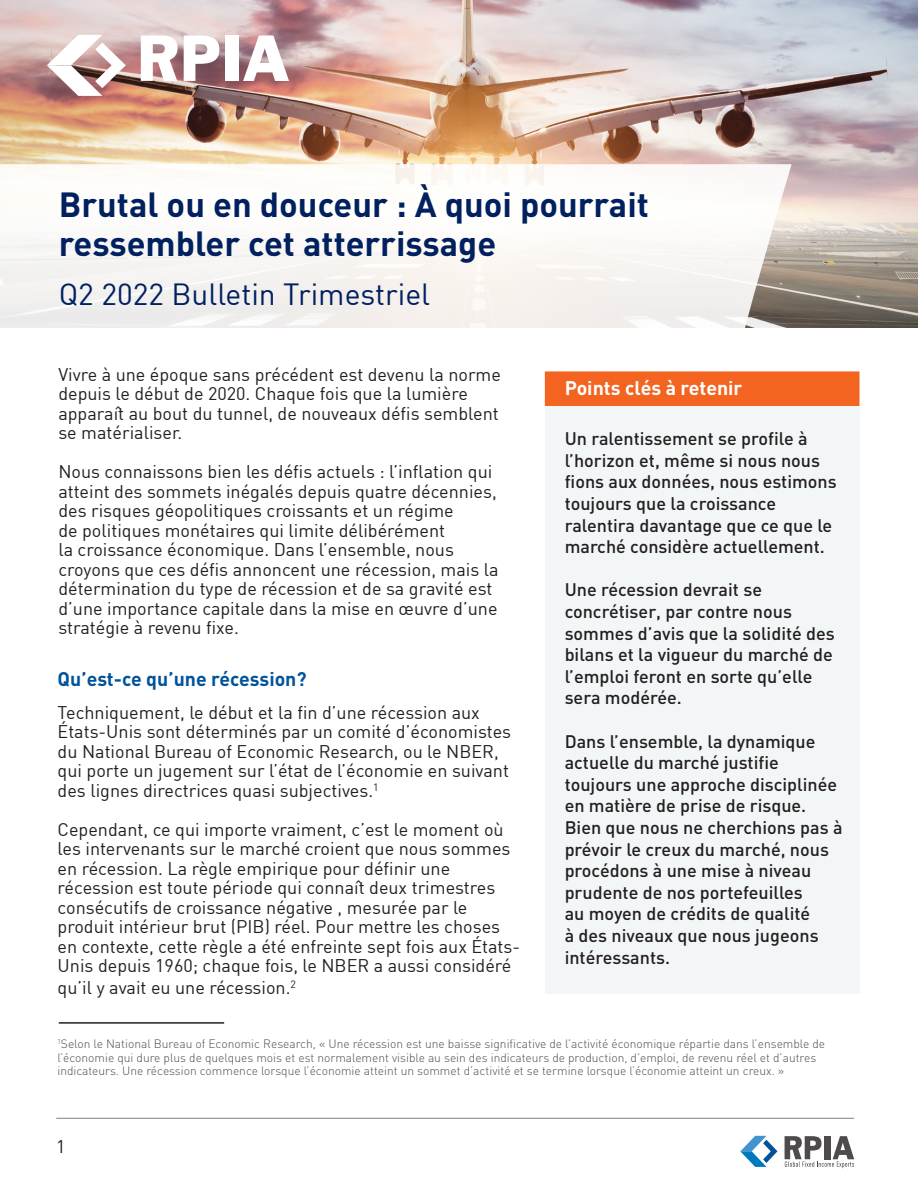
<style>
.page{position:relative;width:918px;height:1188px;background:#fff}
.page>*{position:absolute;margin:0;border:0;box-sizing:border-box;transform-origin:0 0}
.TOC_Body{font:700 34.5px "DIN";color:#002060}
.TOC_Body-2{font:30px "DIN";color:#002060}
.TOC_Body-3{font:700 19.5px "DIN";color:#00539b}
.TOC_Body-4{font:700 19.5px "DIN";color:#fff}
.TOC_Body-5{font:18px/19.5px "DIN";color:#231f20}
.TOC_Body-6{font:500 18px/21.6px "DIN";color:#231f20}
.RPIA_H{font:300 12px/13.5px "DIN";color:#4b4c4d}
</style>
<div class="page">
<hr style="left:56px;top:1118px;width:798px;height:1px;background:#808080">
<svg style="left:740px;top:1136px;width:37px;height:31px"></svg>
<svg style="left:785px;top:1136px;width:69px;height:31px"></svg>
<img style="left:0;top:1px;width:918px;height:327px">
<svg style="left:0;top:164px;width:792px;height:242px"></svg>
<div style="left:545px;top:371px;width:314px;height:623px;background:#f3f6f7"></div>
<div style="left:545px;top:371px;width:314px;height:35px;background:#f36421"></div>
<div style="left:225px;top:36px;width:13px;height:45px;background:#fff"></div>
<svg style="left:243px;top:36px;width:46px;height:45px"></svg>
<svg style="left:141px;top:36px;width:37px;height:45px"></svg>
<svg style="left:184px;top:36px;width:35px;height:45px"></svg>
<svg style="left:47px;top:35px;width:79px;height:61px"></svg>
<hr style="left:59px;top:1022px;width:165px;height:2px;background:#231f20">
<p class="TOC_Body" style="left:59px;top:182px;width:592px">Brutal ou en douceur : À quoi pourrait</p>
<p class="TOC_Body" style="left:59px;top:221px;width:439px">ressembler cet atterrissage</p>
<p class="TOC_Body-2" style="left:59px;top:276px;width:373px">Q2 2022 Bulletin Trimestriel</p>
<p class="TOC_Body-5" style="left:58px;top:364px;width:444px">Vivre à une époque sans précédent est devenu la norme depuis le début de 2020. Chaque fois que la lumière apparaît au bout du tunnel, de nouveaux défis semblent se matérialiser.</p>
<p class="TOC_Body-5" style="left:58px;top:462px;width:442px">Nous connaissons bien les défis actuels : l’inflation qui atteint des sommets inégalés depuis quatre décennies, des risques géopolitiques croissants et un régime<br>de politiques monétaires qui limite délibérément<br>la croissance économique. Dans l’ensemble, nous croyons que ces défis annoncent une récession, mais la détermination du type de récession et de sa gravité est d’une importance capitale dans la mise en œuvre d’une stratégie à revenu fixe.</p>
<p class="TOC_Body-3" style="left:58px;top:666px;width:251px">Qu’est-ce qu’une récession?</p>
<p class="TOC_Body-5" style="left:58px;top:702px;width:455px">Techniquement, le début et la fin d’une récession aux États-Unis sont déterminés par un comité d’économistes du National Bureau of Economic Research, ou le NBER, qui porte un jugement sur l’état de l’économie en suivant des lignes directrices quasi subjectives.<sup>1</sup></p>
<p class="TOC_Body-5" style="left:58px;top:819px;width:464px">Cependant, ce qui importe vraiment, c’est le moment où les intervenants sur le marché croient que nous sommes en récession. La règle empirique pour définir une récession est toute période qui connaît deux trimestres consécutifs de croissance négative , mesurée par le produit intérieur brut (PIB) réel. Pour mettre les choses en contexte, cette règle a été enfreinte sept fois aux États-Unis depuis 1960; chaque fois, le NBER a aussi considéré</p>
<p class="TOC_Body-5" style="left:58px;top:977px;width:240px">qu’il y avait eu une récession.<sup>2</sup></p>
<p class="TOC_Body-4" style="left:565px;top:375px;width:179px">Points clés à retenir</p>
<p class="TOC_Body-6" style="left:565px;top:427px;width:274px">Un ralentissement se profile à l’horizon et, même si nous nous fions aux données, nous estimons toujours que la croissance ralentira davantage que ce que le marché considère actuellement.</p>
<p class="TOC_Body-6" style="left:565px;top:579px;width:272px">Une récession devrait se concrétiser, par contre nous sommes d’avis que la solidité des bilans et la vigueur du marché de l’emploi feront en sorte qu’elle sera modérée.</p>
<p class="TOC_Body-6" style="left:565px;top:730px;width:279px">Dans l’ensemble, la dynamique actuelle du marché justifie toujours une approche disciplinée en matière de prise de risque.<br>Bien que nous ne cherchions pas à prévoir le creux du marché, nous procédons à une mise à niveau prudente de nos portefeuilles<br>au moyen de crédits de qualité<br>à des niveaux que nous jugeons intéressants.</p>
<p class="RPIA_H" style="left:57px;top:1037px;width:769px"><sup>1</sup>Selon le National Bureau of Economic Research, « Une récession est une baisse significative de l’activité économique répartie dans l’ensemble de l’économie qui dure plus de quelques mois et est normalement visible au sein des indicateurs de production, d’emploi, de revenu réel et d’autres indicateurs. Une récession commence lorsque l’économie atteint un sommet d’activité et se termine lorsque l’économie atteint un creux. »</p>
<p class="TOC_Body-5" style="left:56px;top:1137px;width:11px">1</p>
</div>
